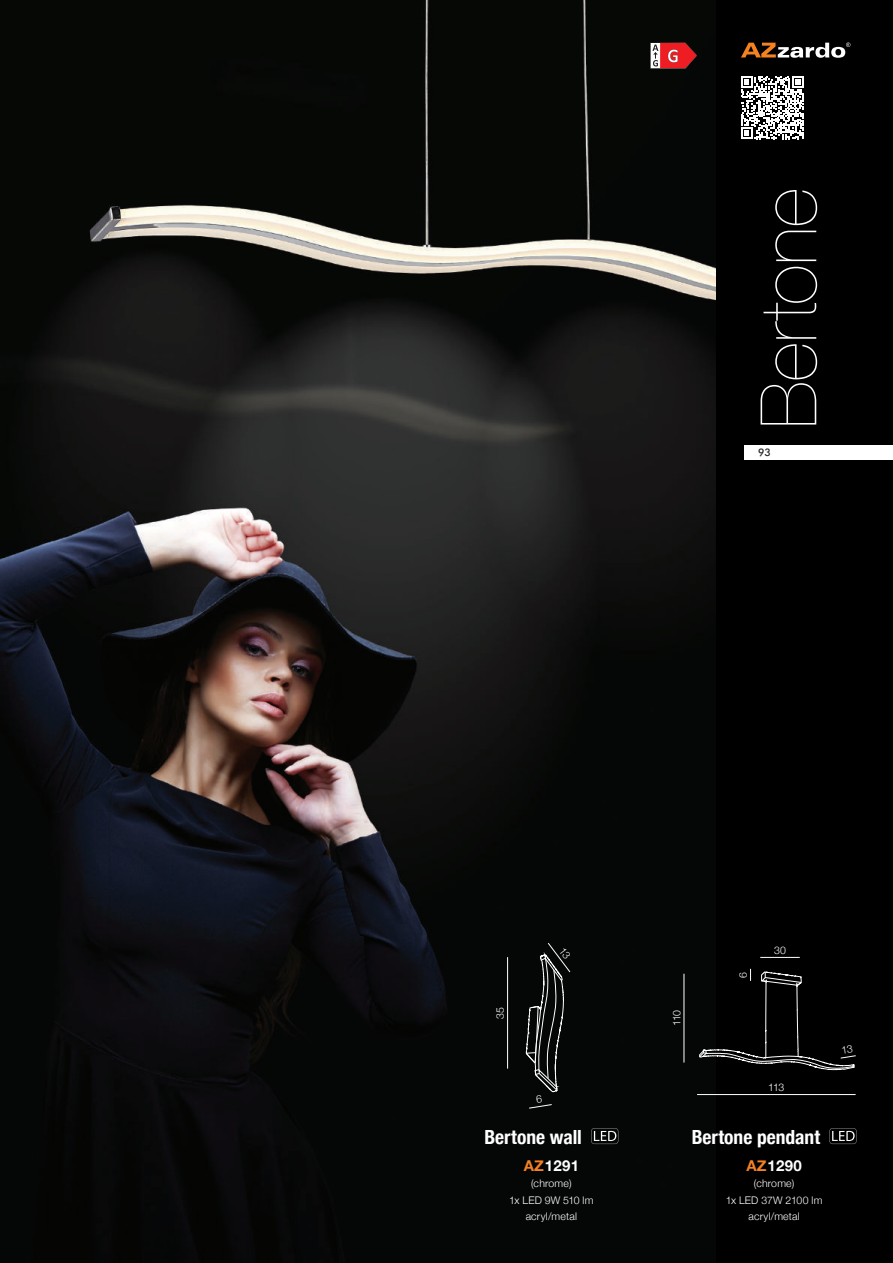
<style>
.page{position:relative;width:893px;height:1263px;background:#fff}
.page>*{position:absolute;margin:0;border:0;box-sizing:border-box;transform-origin:0 0}
.t1{font:200 78px "Helvetica Neue";letter-spacing:-.01em;color:#fff}
.t2{font:700 condensed 19.5px "Helvetica Neue";color:#fff}
.t3{font:700 15px "Helvetica Neue";letter-spacing:.02em;color:#fff}
.t4{font:300 10.5px/16.5px "Helvetica Neue";letter-spacing:.02em;color:#fff;text-align:center}
.t5{font:10.5px "Futura Md EU";color:#231f20}
.s1{color:#f58124}
</style>
<div class="page">
<img style="left:0;top:0;width:716px;height:1263px">
<div style="left:716px;top:0;width:177px;height:1263px;background:#000"></div>
<div style="left:744px;top:445px;width:149px;height:14px;background:#fff"></div>
<svg style="left:741px;top:43px;width:109px;height:15px"></svg>
<hr style="left:697px;top:1094px;width:159px;height:1px;background:#fff">
<hr style="left:760px;top:957px;width:40px;height:1px;background:#fff">
<hr style="left:507px;top:957px;width:1px;height:111px;background:#fff">
<hr style="left:684px;top:974px;width:1px;height:88px;background:#fff">
<svg style="left:591px;top:1128px;width:27px;height:16px"></svg>
<svg style="left:829px;top:1128px;width:27px;height:16px"></svg>
<svg style="left:741px;top:76px;width:63px;height:63px"></svg>
<svg style="left:650px;top:43px;width:47px;height:25px"></svg>
<svg style="left:698px;top:969px;width:158px;height:109px"></svg>
<svg style="left:525px;top:942px;width:46px;height:166px;background:#202221"></svg>
<h1 class="t1" style="left:728px;top:428px;width:242px;rotate:-90deg">Bertone</h1>
<p class="t5" style="left:758px;top:446px;width:14px">93</p>
<p class="t4" style="left:491px;top:1019px;width:13px;rotate:-90deg">35</p>
<p class="t4" style="left:668px;top:1026px;width:18px;rotate:-90deg">110</p>
<p class="t4" style="left:734px;top:978px;width:7px;rotate:-90deg">6</p>
<p class="t4" style="left:774px;top:941px;width:13px">30</p>
<h2 class="t2" style="left:484px;top:1121px;width:99px">Bertone wall</h2>
<h3 class="t3" style="left:524px;top:1153px;width:57px"><span class="s1">AZ</span> 1291</h3>
<p class="t4" style="left:509px;top:1174px;width:86px">(chrome)<br>1x LED 9W 510 lm acryl/metal</p>
<p class="t4" style="left:768px;top:1078px;width:18px">113</p>
<h2 class="t2" style="left:692px;top:1121px;width:130px">Bertone pendant</h2>
<h3 class="t3" style="left:746px;top:1153px;width:57px"><span class="s1">AZ</span> 1290</h3>
<p class="t4" style="left:726px;top:1174px;width:98px">(chrome)<br>1x LED 37W 2100 lm acryl/metal</p>
</div>
